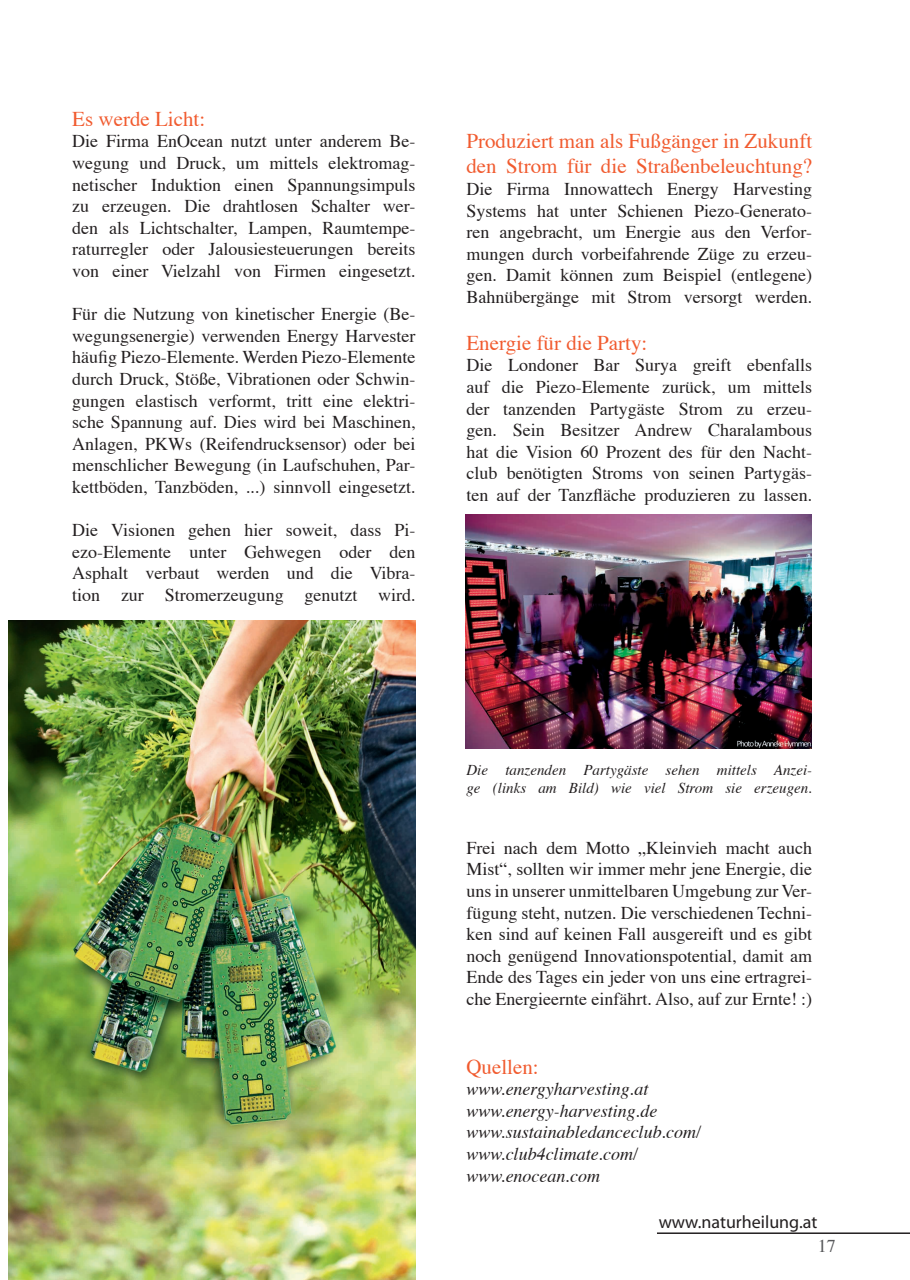
<style>
.page{position:relative;width:910px;height:1280px;background:#fff}
.page>*{position:absolute;margin:0;border:0;box-sizing:border-box;transform-origin:0 0}
.t1{font:21px/25.2px "Times";color:#f15b2f}
.t2{font:18px/21.6px "Times";color:#231f20;text-align:justify}
.t3{font:italic 18px/21.6px "Times";color:#231f20}
.t4{font:18px "Myriad";color:#231f20}
.t5{font:18px "Times";color:#57585a}
.t6{font:italic 15px/18px "Times";color:#231f20}
</style>
<div class="page">
<hr style="left:657px;top:1232px;width:253px;height:2px;background:#231f20">
<img style="left:9px;top:621px;width:406px;height:659px">
<img style="left:466px;top:514px;width:345px;height:234px">
<p class="t1" style="left:72px;top:104px;width:134px">Es werde Licht:</p>
<p class="t2" style="left:72px;top:129px;width:345px">Die Firma EnOcean nutzt unter anderem Be&shy;wegung und Druck, um mittels elektromag&shy;netischer Induktion einen Spannungsimpuls zu erzeugen. Die drahtlosen Schalter wer&shy;den als Lichtschalter, Lampen, Raumtempe&shy;raturregler oder Jalousiesteuerungen bereits von einer Vielzahl von Firmen eingesetzt.</p>
<p class="t2" style="left:72px;top:302px;width:345px">Für die Nutzung von kinetischer Energie (Be&shy;wegungsenergie) verwenden Energy Harvester häufig Piezo-Elemente. Werden Piezo-Elemente durch Druck, Stöße, Vibrationen oder Schwin&shy;gungen elastisch verformt, tritt eine elektri&shy;sche Spannung auf. Dies wird bei Maschinen, Anlagen, PKWs (Reifendrucksensor) oder bei menschlicher Bewegung (in Laufschuhen, Par&shy;kettböden, Tanzböden, ...) sinnvoll eingesetzt.</p>
<p class="t2" style="left:72px;top:518px;width:345px">Die Visionen gehen hier soweit, dass Pi&shy;ezo-Elemente unter Gehwegen oder den Asphalt verbaut werden und die Vibra&shy;tion zur Stromerzeugung genutzt wird.</p>
<p class="t1" style="left:466px;top:127px;width:347px">Produziert man als Fußgänger in Zukunft den Strom für die Straßenbeleuchtung?</p>
<p class="t2" style="left:466px;top:177px;width:347px">Die Firma Innowattech Energy Harvesting Systems hat unter Schienen Piezo-Generato&shy;ren angebracht, um Energie aus den Verfor&shy;mungen durch vorbeifahrende Züge zu erzeu&shy;gen. Damit können zum Beispiel (entlegene)<br>Bahnübergänge mit Strom versorgt werden.</p>
<p class="t1" style="left:466px;top:328px;width:182px">Energie für die Party:</p>
<p class="t2" style="left:466px;top:353px;width:347px">Die Londoner Bar Surya greift ebenfalls auf die Piezo-Elemente zurück, um mittels der tanzenden Partygäste Strom zu erzeu&shy;gen. Sein Besitzer Andrew Charalambous hat die Vision 60 Prozent des für den Nacht&shy;club benötigten Stroms von seinen Partygäs&shy;ten auf der Tanzfläche produzieren zu lassen.</p>
<p class="t6" style="left:466px;top:759px;width:347px">Die tanzenden Partygäste sehen mittels Anzei&shy;ge (links am Bild) wie viel Strom sie erzeugen.</p>
<p class="t2" style="left:466px;top:835px;width:347px">Frei nach dem Motto „Kleinvieh macht auch Mist“, sollten wir immer mehr jene Energie, die uns in unserer unmittelbaren Umgebung zur Ver&shy;fügung steht, nutzen. Die verschiedenen Techni&shy;ken sind auf keinen Fall ausgereift und es gibt noch genügend Innovationspotential, damit am Ende des Tages ein jeder von uns eine ertragrei&shy;che Energieernte einfährt. Also, auf zur Ernte! :)</p>
<p class="t1" style="left:466px;top:1052px;width:74px">Quellen:</p>
<p class="t3" style="left:466px;top:1077px;width:236px">www.energyharvesting.at www.energy-harvesting.de www.sustainabledanceclub.com/ www.club4climate.com/ www.enocean.com</p>
<p class="t4" style="left:659px;top:1212px;width:160px">www.naturheilung.at</p>
<p class="t5" style="left:818px;top:1229px;width:19px">17</p>
</div>
